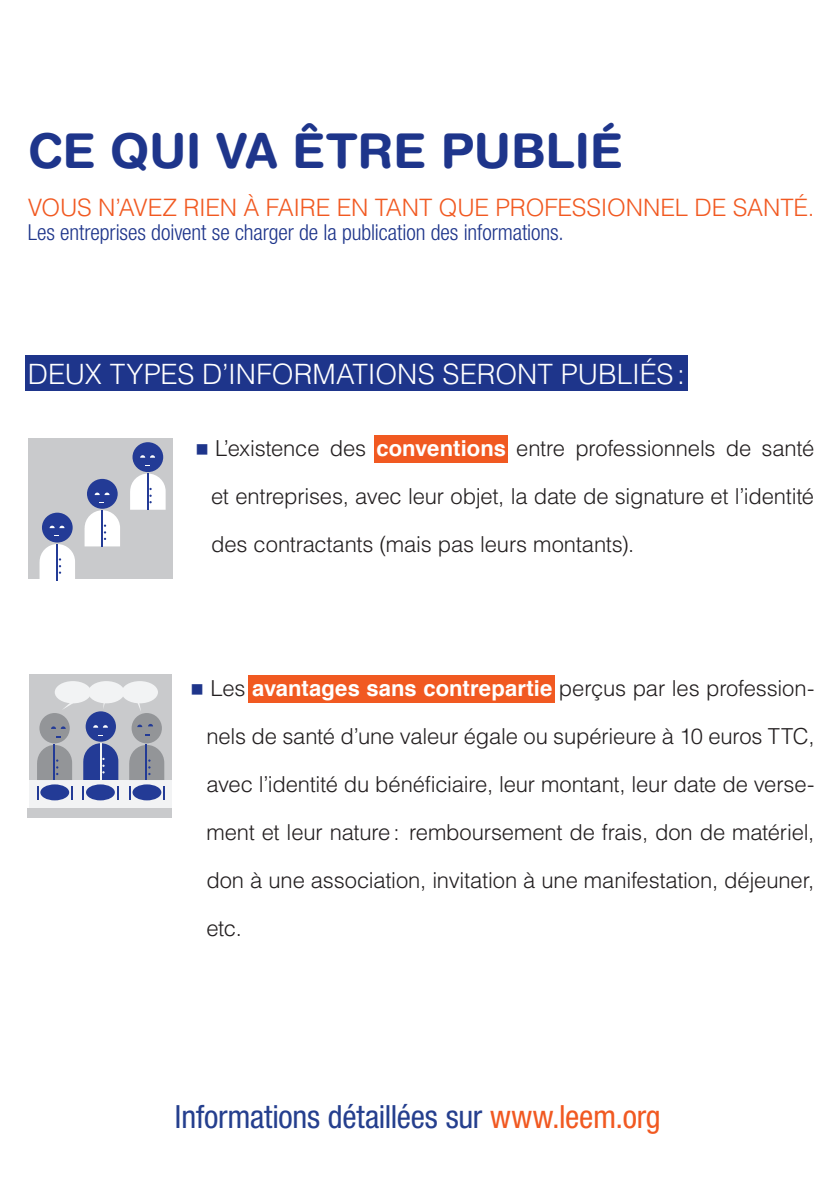
<style>
.page{position:relative;width:840px;height:1191px;background:#fff}
.page>*{position:absolute;margin:0;border:0;box-sizing:border-box;transform-origin:0 0}
.t1{font:700 48px "Helvetica Rounded";letter-spacing:-.005em;color:#1e358b}
.t2{font:condensed 32px "Helvetica Neue LT Std";letter-spacing:-.005em;color:#253f8e}
.t3{font:300 28px "Helvetica";letter-spacing:.005em;color:#fff}
.t4{font:300 24px "Helvetica";letter-spacing:-.01em;color:#f15921}
.t5{font:300 22px/48px "Helvetica";letter-spacing:-.01em;color:#231f20;text-align:justify}
.t6{font:300 condensed 22px "Helvetica Neue LT Std";letter-spacing:-.005em;color:#1e358b}
.s1{color:#1e358b}
.s2{font-weight:700;color:#fff}
.s3{color:#f15921}
</style>
<div class="page">
<div style="left:248px;top:675px;width:306px;height:28px;background:#f15921"></div>
<div style="left:374px;top:435px;width:133px;height:28px;background:#f15921"></div>
<div style="left:25px;top:355px;width:662px;height:36px;background:#1e358b"></div>
<div style="left:28px;top:438px;width:145px;height:141px;background:#c9cacc"></div>
<div style="left:87px;top:479px;width:31px;height:30px;background:#233b96;border-radius:50%"></div>
<svg style="left:84px;top:510px;width:36px;height:36px"></svg>
<div style="left:132px;top:442px;width:31px;height:30px;background:#233b96;border-radius:50%"></div>
<svg style="left:130px;top:473px;width:35px;height:37px"></svg>
<div style="left:42px;top:512px;width:31px;height:30px;background:#233b96;border-radius:50%"></div>
<svg style="left:40px;top:544px;width:35px;height:36px"></svg>
<svg style="left:95px;top:492px;width:14px;height:3px"></svg>
<svg style="left:50px;top:525px;width:14px;height:3px"></svg>
<svg style="left:140px;top:455px;width:15px;height:3px"></svg>
<div style="left:29px;top:674px;width:143px;height:143px;background:#c9cacc"></div>
<div style="left:86px;top:711px;width:30px;height:30px;background:#233b96;border-radius:50%"></div>
<div style="left:29px;top:780px;width:143px;height:28px;background:#f2f3f4"></div>
<div style="left:28px;top:808px;width:144px;height:9px;background:#c9cacc"></div>
<div style="left:131px;top:713px;width:31px;height:30px;background:#939598;border-radius:50%"></div>
<div style="left:39px;top:713px;width:31px;height:30px;background:#939598;border-radius:50%"></div>
<svg style="left:37px;top:745px;width:36px;height:54px"></svg>
<svg style="left:82px;top:743px;width:36px;height:56px"></svg>
<svg style="left:129px;top:745px;width:36px;height:54px"></svg>
<svg style="left:93px;top:725px;width:15px;height:2px"></svg>
<svg style="left:51px;top:726px;width:15px;height:3px"></svg>
<svg style="left:137px;top:724px;width:5px;height:3px"></svg>
<div style="left:55px;top:681px;width:36px;height:22px;background:#f2f3f4;border-radius:50%"></div>
<svg style="left:62px;top:701px;width:13px;height:8px"></svg>
<div style="left:88px;top:681px;width:36px;height:22px;background:#f2f3f4;border-radius:50%"></div>
<div style="left:121px;top:681px;width:37px;height:22px;background:#f2f3f4;border-radius:50%"></div>
<svg style="left:137px;top:703px;width:4px;height:8px"></svg>
<h1 class="t1" style="left:28px;top:122px;width:596px">CE QUI VA ÊTRE PUBLIÉ</h1>
<p class="t4" style="left:28px;top:193px;width:787px">Vous n’avez rien à faire en tant que professionnel de santé.</p>
<p class="t6" style="left:28px;top:220px;width:537px">Les entreprises doivent se charger de la publication des informations.</p>
<p class="t3" style="left:28px;top:357px;width:434px">deux types d’informations SERON</p>
<p class="t3" style="left:537px;top:357px;width:40px">T PUBLI</p>
<p class="t3" style="left:639px;top:357px;width:47px">és:</p>
<p class="t5" style="left:211px;top:424px;width:604px;text-indent:-16px"><span class="s1">■</span> L’existence des <span class="s2">conventions</span> entre professionnels de santé et entreprises, avec leur objet, la date de signature et l’identité des contractants (mais pas leurs montants).</p>
<p class="t5" style="left:206px;top:664px;width:609px;text-indent:-16px"><span class="s1">■</span> Les <span class="s2">avantages sans contrepartie</span> perçus par les profession&shy;nels de santé d’une valeur égale ou supérieure à 10 euros TTC, avec l’identité du bénéficiaire, leur montant, leur date de verse&shy;ment et leur nature: remboursement de frais, don de matériel, don à une association, invitation à une manifestation, déjeuner, etc.</p>
<h2 class="t2" style="left:175px;top:1098px;width:487px">Informations détaillées sur <span class="s3">www.leem.org</span></h2>
</div>
